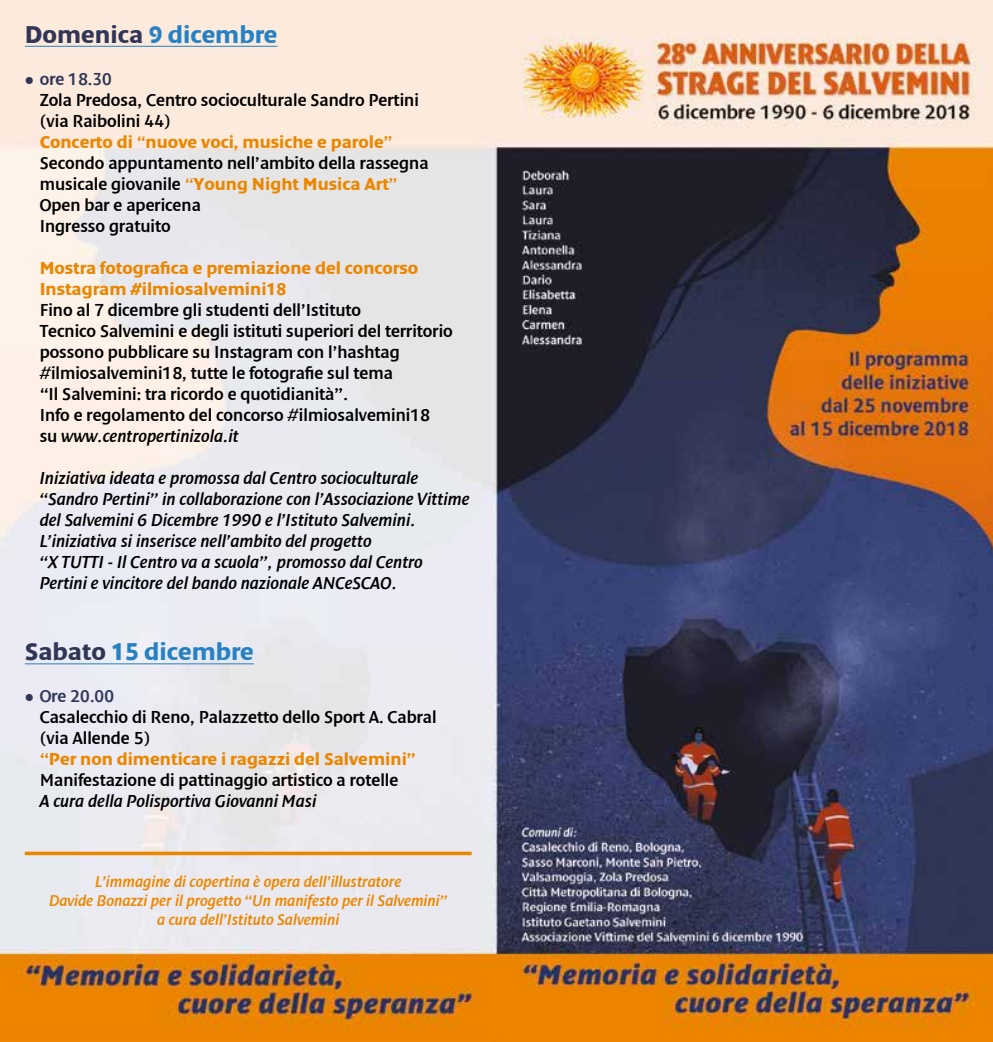
<style>
.page{position:relative;width:993px;height:1042px;background:#fff}
.page>*{position:absolute;margin:0;border:0;box-sizing:border-box;transform-origin:0 0}
.t1{font:700 24.5px "Denda New";color:#2581c4}
.t2{font:17.5px/21px "Denda New";color:#000}
.t3{font:italic 17.5px/21px "Denda New";color:#000}
.t4{font:700 17.5px/21px "Denda New";color:#eb8600}
.t5{font:italic 15.75px/18.9px "Denda New";color:#eb8600;text-align:center}
.s1{color:#313657}
.s2{font-weight:700;color:#eb8600}
.s3{color:#eb8600}
.s4{font-style:italic}
</style>
<div class="page">
<img style="left:0;top:0;width:992px;height:1042px">
<hr style="left:25px;top:46px;width:252px;height:1px;background:#2581c4">
<hr style="left:25px;top:663px;width:229px;height:1px;background:#2581c4">
<svg style="left:25px;top:851px;width:446px;height:4px;background:#ea9729"></svg>
<h1 class="t1" style="left:25px;top:21px;width:254px"><span class="s1">Domenica</span> 9 dicembre</h1>
<p class="t2" style="left:40px;top:69px;width:390px;text-indent:-15px"><span class="s1">● ore 18.30<br></span>Zola Predosa, Centro socioculturale Sandro Pertini (via Raibolini 44)<br><span class="s2">Concerto di</span> <span class="s3">“</span><span class="s2">nuove voci, musiche e parole</span><span class="s3">”<br></span>Secondo appuntamento nell’ambito della rassegna musicale giovanile <span class="s3">“</span><span class="s2">Young Night Musica Art</span><span class="s3">”<br></span>Open bar e apericena<br>Ingresso gratuito</p>
<p class="t4" style="left:40px;top:258px;width:380px">Mostra fotografica e premiazione del concorso<br>Instagram #ilmiosalvemini18</p>
<p class="t2" style="left:40px;top:300px;width:414px">Fino al 7 dicembre gli studenti dell’Istituto<br>Tecnico Salvemini e degli istituti superiori del territorio possono pubblicare su Instagram con l’hashtag #ilmiosalvemini18, tutte le fotografie sul tema<br>“Il Salvemini: tra ricordo e quotidianità”.<br>Info e regolamento del concorso #ilmiosalvemini18<br>su <span class="s4">www.centropertinizola.it</span></p>
<p class="t3" style="left:40px;top:468px;width:431px">Iniziativa ideata e promossa dal Centro socioculturale “Sandro Pertini” in collaborazione con l’Associazione Vittime del Salvemini 6 Dicembre 1990 e l’Istituto Salvemini.<br>L’iniziativa si inserisce nell’ambito del progetto<br>“X TUTTI - Il Centro va a scuola”, promosso dal Centro Pertini e vincitore del bando nazionale ANCeSCAO.</p>
<h1 class="t1" style="left:25px;top:639px;width:230px"><span class="s1">Sabato</span> 15 dicembre</h1>
<p class="t2" style="left:40px;top:686px;width:398px;text-indent:-15px"><span class="s1">● Ore 20.00<br></span>Casalecchio di Reno, Palazzetto dello Sport A. Cabral (via Allende 5)</p>
<p class="t4" style="left:40px;top:749px;width:378px">“Per non dimenticare i ragazzi del Salvemini”</p>
<p class="t2" style="left:40px;top:770px;width:360px">Manifestazione di pattinaggio artistico a rotelle</p>
<p class="t3" style="left:40px;top:791px;width:278px">A cura della Polisportiva Giovanni Masi</p>
<p class="t5" style="left:49px;top:872px;width:399px">L’immagine di copertina è opera dell’illustratore<br>Davide Bonazzi per il progetto “Un manifesto per il Salvemini” a cura dell’Istituto Salvemini</p>
</div>
